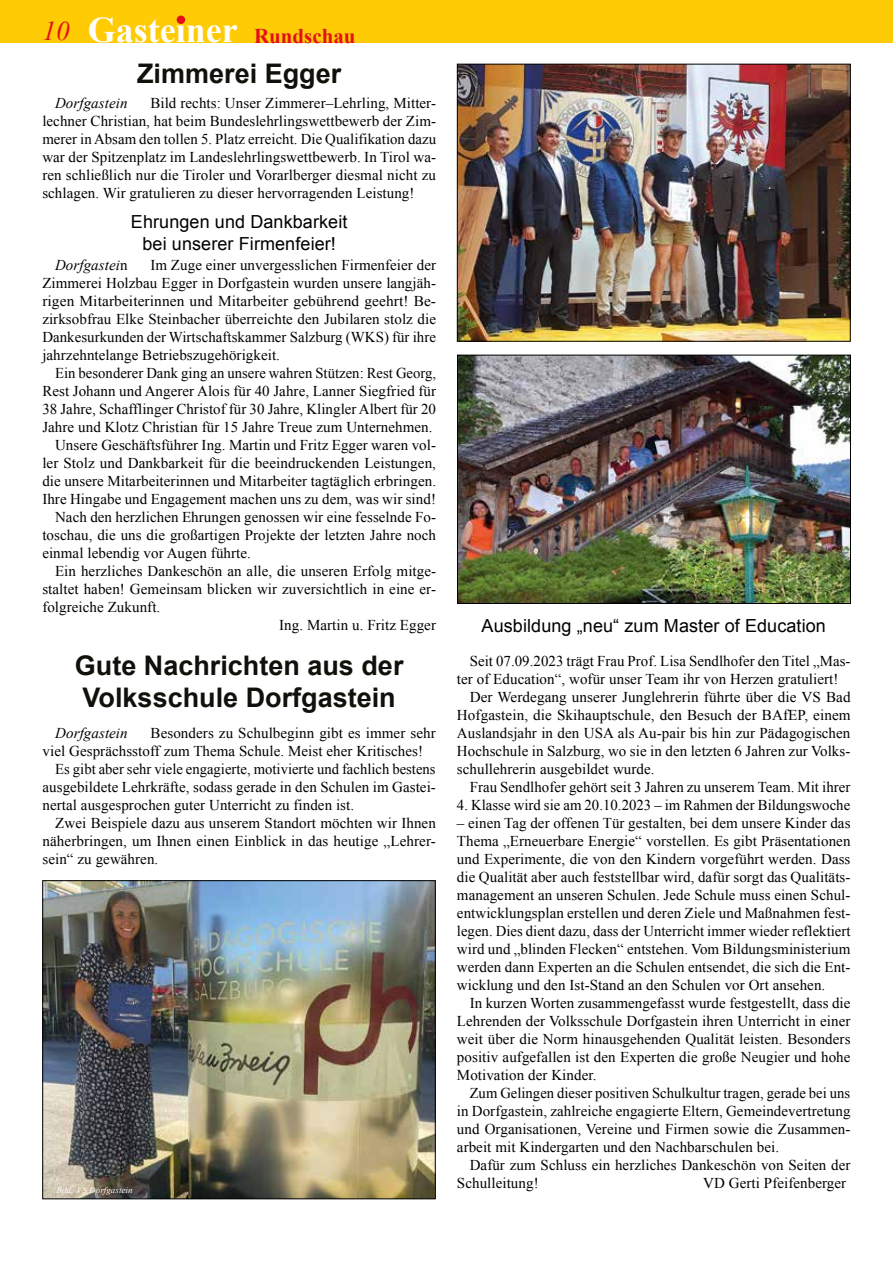
<style>
.page{position:relative;width:893px;height:1263px;background:#fff}
.page>*{position:absolute;margin:0;border:0;box-sizing:border-box;transform-origin:0 0}
.t1{font:700 36px "Times New Roman";color:#fff}
.t2{font:700 27px/32.4px "Arial";color:#12100b}
.t3{font:18px/21.6px "Arial";letter-spacing:.005em;color:#000;text-align:center}
.t4{font:15px/18px "Times New Roman";letter-spacing:.005em;color:#000;text-align:justify}
.t5{font:italic 15px "Times New Roman";letter-spacing:.005em;color:#000}
.t6{font:italic 9px "Times New Roman";letter-spacing:.005em;color:#fff}
.s1{font-weight:400;font-style:italic;font-size:27px;color:#e31019}
.s2{font-size:21px;color:#e31019}
.s3{font-style:normal}
</style>
<div class="page">
<div style="left:0;top:0;width:893px;height:43px;background:#fecb04"></div>
<div style="left:177px;top:16px;width:8px;height:8px;background:#e31019;border-radius:50%"></div>
<img style="left:459px;top:66px;width:390px;height:274px">
<div style="left:457px;top:64px;width:394px;height:278px;border:1px solid #000"></div>
<img style="left:459px;top:357px;width:390px;height:245px">
<div style="left:457px;top:355px;width:394px;height:249px;border:1px solid #000"></div>
<img style="left:44px;top:882px;width:390px;height:315px">
<div style="left:42px;top:880px;width:394px;height:319px;border:1px solid #000"></div>
<h1 class="t1" style="left:43px;top:5px;width:315px"><span class="s1">10</span> Gasteiner <span class="s2">Rundschau</span></h1>
<h2 class="t2" style="left:137px;top:58px;width:206px">Zimmerei Egger</h2>
<p class="t5" style="left:55px;top:93px;width:74px">Dorfgastein</p>
<p class="t4" style="left:42px;top:94px;width:395px;text-indent:108px">Bild rechts: Unser Zimmerer–Lehrling, Mitter&shy;lechner Christian, hat beim Bundeslehrlingswettbewerb der Zim&shy;merer in Absam den tollen 5. Platz erreicht. Die Qualifikation dazu war der Spitzenplatz im Landeslehrlingswettbewerb. In Tirol wa&shy;ren schließlich nur die Tiroler und Vorarlberger diesmal nicht zu schlagen. Wir gratulieren zu dieser hervorragenden Leistung!</p>
<p class="t3" style="left:131px;top:211px;width:218px">Ehrungen und Dankbarkeit bei unserer Firmenfeier!</p>
<p class="t5" style="left:55px;top:255px;width:74px">Dorfgastei<span class="s3">n</span></p>
<p class="t4" style="left:42px;top:256px;width:395px;text-indent:108px">Im Zuge einer unvergesslichen Firmenfeier der Zimmerei Holzbau Egger in Dorfgastein wurden unsere langjäh&shy;rigen Mitarbeiterinnen und Mitarbeiter gebührend geehrt! Be&shy;zirksobfrau Elke Steinbacher überreichte den Jubilaren stolz die Dankesurkunden der Wirtschaftskammer Salzburg (WKS) für ihre jahrzehntelange Betriebszugehörigkeit.</p>
<p class="t4" style="left:55px;top:364px;width:383px">Ein besonderer Dank ging an unsere wahren Stützen: Rest Georg,</p>
<p class="t4" style="left:42px;top:382px;width:395px">Rest Johann und Angerer Alois für 40 Jahre, Lanner Siegfried für</p>
<p class="t4" style="left:42px;top:400px;width:395px">38 Jahre, Schafflinger Christof für 30 Jahre, Klingler Albert für 20</p>
<p class="t4" style="left:42px;top:418px;width:392px">Jahre und Klotz Christian für 15 Jahre Treue zum Unternehmen.</p>
<p class="t4" style="left:55px;top:436px;width:382px">Unsere Geschäftsführer Ing. Martin und Fritz Egger waren vol-</p>
<p class="t4" style="left:42px;top:454px;width:395px">ler Stolz und Dankbarkeit für die beeindruckenden Leistungen,</p>
<p class="t4" style="left:42px;top:472px;width:395px">die unsere Mitarbeiterinnen und Mitarbeiter tagtäglich erbringen.</p>
<p class="t4" style="left:42px;top:490px;width:395px">Ihre Hingabe und Engagement machen uns zu dem, was wir sind!</p>
<p class="t4" style="left:55px;top:508px;width:382px">Nach den herzlichen Ehrungen genossen wir eine fesselnde Fo-</p>
<p class="t4" style="left:42px;top:526px;width:395px">toschau, die uns die großartigen Projekte der letzten Jahre noch</p>
<p class="t4" style="left:42px;top:544px;width:210px">einmal lebendig vor Augen führte.</p>
<p class="t4" style="left:55px;top:562px;width:383px">Ein herzliches Dankeschön an alle, die unseren Erfolg mitge-</p>
<p class="t4" style="left:42px;top:580px;width:395px">staltet haben! Gemeinsam blicken wir zuversichtlich in eine er-</p>
<p class="t4" style="left:42px;top:598px;width:119px">folgreiche Zukunft.</p>
<p class="t4" style="left:279px;top:616px;width:158px">Ing. Martin u. Fritz Egger</p>
<h2 class="t2" style="left:75px;top:650px;width:330px">Gute Nachrichten aus der<br>Volksschule Dorfgastein</h2>
<p class="t5" style="left:55px;top:723px;width:74px">Dorfgastein</p>
<p class="t4" style="left:151px;top:724px;width:287px">Besonders zu Schulbeginn gibt es immer sehr</p>
<p class="t4" style="left:43px;top:742px;width:382px">viel Gesprächsstoff zum Thema Schule. Meist eher Kritisches!</p>
<p class="t4" style="left:55px;top:760px;width:382px">Es gibt aber sehr viele engagierte, motivierte und fachlich bestens</p>
<p class="t4" style="left:43px;top:778px;width:395px">ausgebildete Lehrkräfte, sodass gerade in den Schulen im Gastei-</p>
<p class="t4" style="left:43px;top:796px;width:313px">nertal ausgesprochen guter Unterricht zu finden ist.</p>
<p class="t4" style="left:55px;top:814px;width:382px">Zwei Beispiele dazu aus unserem Standort möchten wir Ihnen</p>
<p class="t4" style="left:43px;top:832px;width:395px">näherbringen, um Ihnen einen Einblick in das heutige „Lehrer-</p>
<p class="t4" style="left:43px;top:850px;width:117px">sein“ zu gewähren.</p>
<p class="t6" style="left:56px;top:1184px;width:78px">Bild: VS Dorfgastein</p>
<p class="t3" style="left:482px;top:615px;width:346px">Ausbildung „neu“ zum Master of Education</p>
<p class="t4" style="left:470px;top:652px;width:382px">Seit 07.09.2023 trägt Frau Prof. Lisa Sendlhofer den Titel „Mas-</p>
<p class="t4" style="left:457px;top:670px;width:383px">ter of Education“, wofür unser Team ihr von Herzen gratuliert!</p>
<p class="t4" style="left:470px;top:688px;width:382px">Der Werdegang unserer Junglehrerin führte über die VS Bad</p>
<p class="t4" style="left:457px;top:706px;width:395px">Hofgastein, die Skihauptschule, den Besuch der BAfEP, einem</p>
<p class="t4" style="left:457px;top:724px;width:395px">Auslandsjahr in den USA als Au-pair bis hin zur Pädagogischen</p>
<p class="t4" style="left:457px;top:742px;width:395px">Hochschule in Salzburg, wo sie in den letzten 6 Jahren zur Volks-</p>
<p class="t4" style="left:457px;top:760px;width:199px">schullehrerin ausgebildet wurde.</p>
<p class="t4" style="left:470px;top:778px;width:382px">Frau Sendlhofer gehört seit 3 Jahren zu unserem Team. Mit ihrer</p>
<p class="t4" style="left:457px;top:796px;width:395px">4. Klasse wird sie am 20.10.2023 – im Rahmen der Bildungswoche</p>
<p class="t4" style="left:457px;top:814px;width:395px">– einen Tag der offenen Tür gestalten, bei dem unsere Kinder das Thema „Erneuerbare Energie“ vorstellen. Es gibt Präsentationen und Experimente, die von den Kindern vorgeführt werden. Dass die Qualität aber auch feststellbar wird, dafür sorgt das Qualitäts&shy;management an unseren Schulen. Jede Schule muss einen Schul&shy;entwicklungsplan erstellen und deren Ziele und Maßnahmen fest&shy;legen. Dies dient dazu, dass der Unterricht immer wieder reflektiert wird und „blinden Flecken“ entstehen. Vom Bildungsministerium werden dann Experten an die Schulen entsendet, die sich die Ent&shy;wicklung und den Ist-Stand an den Schulen vor Ort ansehen.</p>
<p class="t4" style="left:457px;top:994px;width:395px;text-indent:13px">In kurzen Worten zusammengefasst wurde festgestellt, dass die Lehrenden der Volksschule Dorfgastein ihren Unterricht in einer weit über die Norm hinausgehenden Qualität leisten. Besonders positiv aufgefallen ist den Experten die große Neugier und hohe Motivation der Kinder.</p>
<p class="t4" style="left:457px;top:1084px;width:395px;text-indent:13px">Zum Gelingen dieser positiven Schulkultur tragen, gerade bei uns in Dorfgastein, zahlreiche engagierte Eltern, Gemeindevertretung und Organisationen, Vereine und Firmen sowie die Zusammen&shy;arbeit mit Kindergarten und den Nachbarschulen bei.</p>
<p class="t4" style="left:457px;top:1156px;width:395px;text-indent:13px">Dafür zum Schluss ein herzliches Dankeschön von Seiten der<br>Schulleitung!</p>
<p class="t4" style="left:703px;top:1174px;width:144px">VD Gerti Pfeifenberger</p>
</div>
